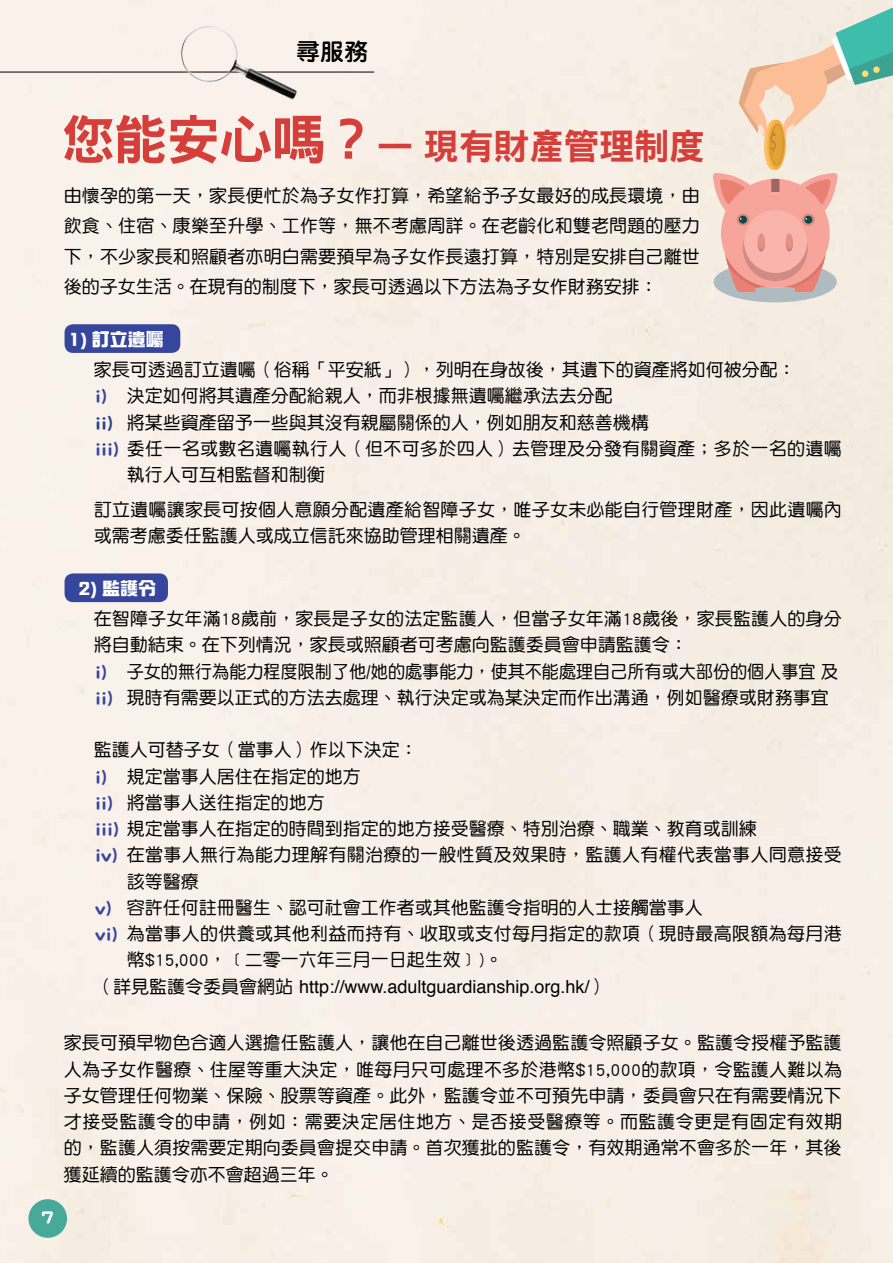
<style>
.page{position:relative;width:893px;height:1263px;background:#f8efe8}
.page>*{position:absolute;margin:0;border:0;box-sizing:border-box;transform-origin:0 0}
.t1{font:36px "DF Hei Std W9";letter-spacing:-.025em;color:#d63e39}
.t2{font:24px "DF Yuan Std W8";color:#000}
.t3{font:18px/26.2px "DF Yuan Std W5";color:#000;text-align:justify}
.t4{font:18px "DF Yuan Std W5";letter-spacing:.02em;color:#000}
.t5{font:18px "Helvetica";color:#000}
.t6{font:700 18px "CJ Ngai HK";color:#fff}
.t7{font:18px "DF Yuan Std W9";color:#fff}
.s1{font-size:54px}
.s2{font-family:"DF Yuan Std W9";color:#37469d}
.s3{font-family:"DF Yuan Std W9";color:#25408f}
.s4{font-family:"DF Yuan Std W5"}
</style>
<div class="page">
<div style="left:28px;top:1199px;width:39px;height:39px;background:#46a999;border-radius:50%"></div>
<hr style="left:0;top:72px;width:374px;height:1px;background:#000">
<img style="left:171px;top:21px;width:134px;height:86px">
<div style="left:721px;top:179px;width:109px;height:109px;background:#f7a49a;border-radius:50%"></div>
<div style="left:744px;top:210px;width:63px;height:63px;background:#f9b4ab;border-radius:50%"></div>
<div style="left:786px;top:233px;width:7px;height:18px;background:#e39087;border-radius:50%"></div>
<div style="left:758px;top:233px;width:7px;height:18px;background:#e39087;border-radius:50%"></div>
<svg style="left:713px;top:238px;width:124px;height:64px"></svg>
<div style="left:65px;top:324px;width:115px;height:29px;background:#37469d;border-radius:9px"></div>
<div style="left:65px;top:573px;width:103px;height:29px;background:#37469d;border-radius:9px"></div>
<svg style="left:713px;top:0;width:180px;height:226px;background:#e7d7c6"></svg>
<h2 class="t2" style="left:296px;top:38px;width:73px">尋服務</h2>
<h1 class="t1" style="left:61px;top:126px;width:645px"><span class="s1">您能安心嗎？</span>— 現有財產管理制度</h1>
<p class="t3" style="left:64px;top:181px;width:638px;line-height:30px">由懷孕的第一天，家長便忙於為子女作打算，希望給予子女最好的成長環境，由飲食、住宿、康樂至升學、工作等，無不考慮周詳。在老齡化和雙老問題的壓力下，不少家長和照顧者亦明白需要預早為子女作長遠打算，特別是安排自己離世後的子女生活。在現有的制度下，家長可透過以下方法為子女作財務安排：</p>
<p class="t6" style="left:69px;top:327px;width:97px">1) 訂立遺囑</p>
<p class="t3" style="left:94px;top:356px;width:703px">家長可透過訂立遺囑（俗稱「平安紙」），列明在身故後，其遺下的資產將如何被分配：</p>
<p class="t3" style="left:95px;top:382px;width:519px"><span class="s2">i)</span> 決定如何將其遺產分配給親人，而非根據無遺囑繼承法去分配</p>
<p class="t3" style="left:95px;top:409px;width:555px"><span class="s3">ii)</span> 將某些資產留予一些與其沒有親屬關係的人，例如朋友和慈善機構</p>
<p class="t4" style="left:95px;top:439px;width:748px"><span class="s2">iii)</span> 委任一名或數名遺囑執行人（但不可多於四人）去管理及分發有關資產；多於一名的遺囑</p>
<p class="t3" style="left:127px;top:461px;width:199px">執行人可互相監督和制衡</p>
<p class="t3" style="left:94px;top:496px;width:750px">訂立遺囑讓家長可按個人意願分配遺產給智障子女，唯子女未必能自行管理財產，因此遺囑內或需考慮委任監護人或成立信託來協助管理相關遺產。</p>
<p class="t6" style="left:79px;top:576px;width:79px">2) 監護令</p>
<p class="t3" style="left:94px;top:605px;width:749px;text-align:left">在智障子女年滿18歲前，家長是子女的法定監護人，但當子女年滿18歲後，家長監護人的身分將自動結束。在下列情況，家長或照顧者可考慮向監護委員會申請監護令：<br><span class="s2">i)</span> 子女的無行為能力程度限制了他/她的處事能力，使其不能處理自己所有或大部份的個人事宜 及<span class="s2">ii)</span> 現時有需要以正式的方法去處理、執行決定或為某決定而作出溝通，例如醫療或財務事宜</p>
<p class="t3" style="left:94px;top:736px;width:325px">監護人可替子女（當事人）作以下決定：</p>
<p class="t3" style="left:95px;top:763px;width:267px"><span class="s2">i)</span> 規定當事人居住在指定的地方</p>
<p class="t3" style="left:95px;top:789px;width:231px"><span class="s2">ii)</span> 將當事人送往指定的地方</p>
<p class="t3" style="left:95px;top:815px;width:663px"><span class="s2">iii)</span> 規定當事人在指定的時間到指定的地方接受醫療、特別治療、職業、教育或訓練</p>
<p class="t4" style="left:95px;top:845px;width:748px"><span class="s2">iv)</span> 在當事人無行為能力理解有關治療的一般性質及效果時，監護人有權代表當事人同意接受</p>
<p class="t3" style="left:127px;top:868px;width:73px">該等醫療</p>
<p class="t3" style="left:95px;top:894px;width:609px"><span class="s2">v)</span> 容許任何註冊醫生、認可社會工作者或其他監護令指明的人士接觸當事人</p>
<p class="t4" style="left:95px;top:924px;width:748px"><span class="s2">vi)</span> 為當事人的供養或其他利益而持有、收取或支付每月指定的款項（現時最高限額為每月港</p>
<p class="t3" style="left:127px;top:946px;width:378px">幣$15,000，［二零一六年三月一日起生效］)。</p>
<p class="t5" style="left:95px;top:972px;width:514px"><span class="s4">（詳見監護令委員會網站</span> http://www.adultguardianship.org.hk/<span class="s4">）</span></p>
<p class="t3" style="left:64px;top:1029px;width:780px">家長可預早物色合適人選擔任監護人，讓他在自己離世後透過監護令照顧子女。監護令授權予監護人為子女作醫療、住屋等重大決定，唯每月只可處理不多於港幣$15,000的款項，令監護人難以為子女管理任何物業、保險、股票等資產。此外，監護令並不可預先申請，委員會只在有需要情況下才接受監護令的申請，例如：需要決定居住地方、是否接受醫療等。而監護令更是有固定有效期的，監護人須按需要定期向委員會提交申請。首次獲批的監護令，有效期通常不會多於一年，其後獲延續的監護令亦不會超過三年。</p>
<p class="t7" style="left:41px;top:1207px;width:14px">7</p>
</div>
